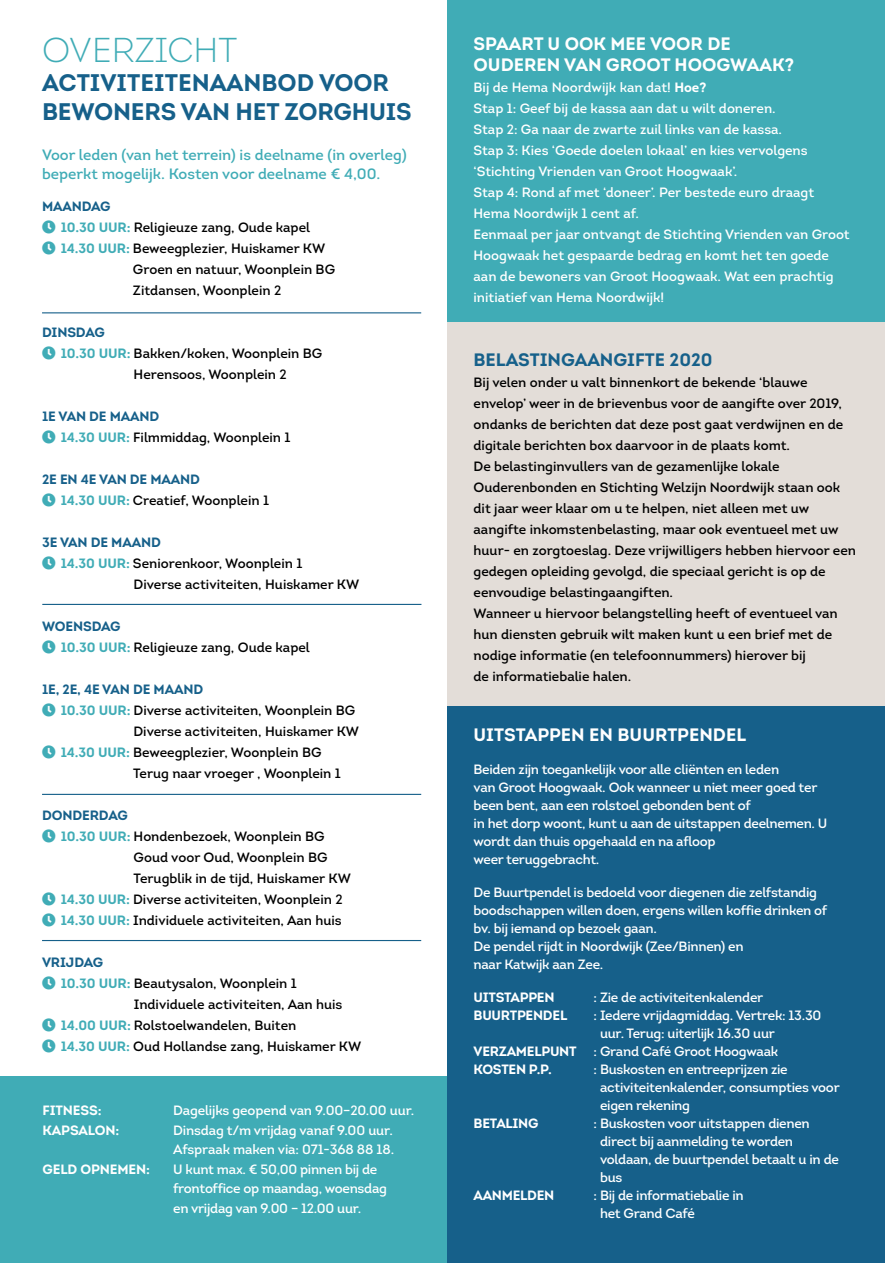
<style>
.page{position:relative;width:885px;height:1263px;background:#fff}
.page>*{position:absolute;margin:0;border:0;box-sizing:border-box;transform-origin:0 0}
.t1{font:300 34.5px "Intro";color:#40acb6}
.t2{font:24px/28.8px "Intro Bold Caps";letter-spacing:-.01em;color:#16608a}
.t3{font:18px/21.6px "Intro Bold Caps";color:#fff}
.t4{font:18px "Intro Bold Caps";color:#16608a}
.t5{font:15px/19.5px "Intro";color:#40acb6}
.t6{font:13.5px/21px "Intro";color:#000}
.t7{font:13.5px/18px "Intro";letter-spacing:-.02em;color:#fff}
.t8{font:13.5px/21px "Intro";color:#fff}
.t9{font:13.5px "Intro Bold Caps";letter-spacing:-.01em;color:#16608a}
.t10{font:700 13.5px "Intro";letter-spacing:-.02em;color:#fff}
.t11{font:13.5px "Intro Bold Caps";letter-spacing:-.01em;color:#fff}
.s1{font-family:"Intro Bold Caps";color:#40acb6}
.s2{font-weight:700}
</style>
<div class="page">
<div style="left:0;top:1076px;width:447px;height:187px;background:#40acb6"></div>
<hr style="left:42px;top:312px;width:379px;height:1px;background:#16608a">
<hr style="left:42px;top:604px;width:379px;height:1px;background:#16608a">
<hr style="left:42px;top:794px;width:379px;height:1px;background:#16608a">
<hr style="left:42px;top:940px;width:379px;height:1px;background:#16608a">
<div style="left:447px;top:706px;width:437px;height:557px;background:#16608a"></div>
<div style="left:447px;top:319px;width:437px;height:387px;background:#e3ddd8"></div>
<div style="left:447px;top:0;width:437px;height:321px;background:#40acb6"></div>
<h1 class="t1" style="left:42px;top:29px;width:197px">OVERZICHT</h1>
<h2 class="t2" style="left:42px;top:68px;width:371px">ACTIVITEITENAANBOD VOOR<br>BEWONERS VAN HET ZORGHUIS</h2>
<p class="t5" style="left:42px;top:145px;width:366px">Voor leden (van het terrein) is deelname (in overleg) beperkt mogelijk. Kosten voor deelname € 4,00.</p>
<p class="t9" style="left:42px;top:197px;width:70px">MAANDAG</p>
<p class="t6" style="left:61px;top:216px;width:251px"><span class="s1">10.30 UUR:</span> Religieuze zang, Oude kapel</p>
<p class="t6" style="left:61px;top:237px;width:266px"><span class="s1">14.30 UUR:</span> Beweegplezier, Huiskamer KW</p>
<p class="t6" style="left:133px;top:258px;width:204px">Groen en natuur, Woonplein BG</p>
<p class="t6" style="left:133px;top:279px;width:150px">Zitdansen, Woonplein 2</p>
<p class="t9" style="left:42px;top:323px;width:64px">DINSDAG</p>
<p class="t6" style="left:134px;top:342px;width:190px;text-indent:-73px"><span class="s1">10.30 UUR:</span> Bakken/koken, Woonplein BG<br>Herensoos, Woonplein 2</p>
<p class="t9" style="left:42px;top:407px;width:119px">1E VAN DE MAAND</p>
<p class="t6" style="left:61px;top:426px;width:231px"><span class="s1">14.30 UUR:</span> Filmmiddag, Woonplein 1</p>
<p class="t9" style="left:42px;top:470px;width:159px">2E EN 4E VAN DE MAAND</p>
<p class="t6" style="left:61px;top:489px;width:210px"><span class="s1">14.30 UUR:</span> Creatief, Woonplein 1</p>
<p class="t9" style="left:42px;top:533px;width:120px">3E VAN DE MAAND</p>
<p class="t6" style="left:134px;top:552px;width:227px;text-indent:-73px"><span class="s1">14.30 UUR:</span> Seniorenkoor, Woonplein 1<br>Diverse activiteiten, Huiskamer KW</p>
<p class="t9" style="left:42px;top:617px;width:80px">WOENSDAG</p>
<p class="t6" style="left:61px;top:636px;width:250px"><span class="s1">10.30 UUR:</span> Religieuze zang, Oude kapel</p>
<p class="t9" style="left:42px;top:680px;width:163px">1E, 2E, 4E VAN DE MAAND</p>
<p class="t6" style="left:61px;top:699px;width:296px"><span class="s1">10.30 UUR:</span> Diverse activiteiten, Woonplein BG</p>
<p class="t6" style="left:133px;top:720px;width:227px">Diverse activiteiten, Huiskamer KW</p>
<p class="t6" style="left:61px;top:741px;width:262px"><span class="s1">14.30 UUR:</span> Beweegplezier, Woonplein BG</p>
<p class="t6" style="left:133px;top:762px;width:209px">Terug naar vroeger , Woonplein 1</p>
<p class="t9" style="left:42px;top:806px;width:87px">DONDERDAG</p>
<p class="t6" style="left:61px;top:825px;width:265px"><span class="s1">10.30 UUR:</span> Hondenbezoek, Woonplein BG</p>
<p class="t6" style="left:134px;top:846px;width:195px">Goud voor Oud, Woonplein BG</p>
<p class="t6" style="left:134px;top:867px;width:219px">Terugblik in de tijd, Huiskamer KW</p>
<p class="t6" style="left:61px;top:888px;width:283px"><span class="s1">14.30 UUR:</span> Diverse activiteiten, Woonplein 2</p>
<p class="t6" style="left:61px;top:909px;width:282px"><span class="s1">14.30 UUR:</span> Individuele activiteiten, Aan huis</p>
<p class="t9" style="left:42px;top:953px;width:63px">VRIJDAG</p>
<p class="t6" style="left:61px;top:972px;width:237px"><span class="s1">10.30 UUR:</span> Beautysalon, Woonplein 1</p>
<p class="t6" style="left:134px;top:993px;width:210px">Individuele activiteiten, Aan huis</p>
<p class="t6" style="left:61px;top:1014px;width:237px"><span class="s1">14.00 UUR:</span> Rolstoelwandelen, Buiten</p>
<p class="t6" style="left:61px;top:1035px;width:302px"><span class="s1">14.30 UUR:</span> Oud Hollandse zang, Huiskamer KW</p>
<p class="t11" style="left:43px;top:1102px;width:61px">FITNESS:</p>
<p class="t7" style="left:173px;top:1101px;width:243px">Dagelijks geopend van 9.00–20.00 uur.</p>
<p class="t11" style="left:43px;top:1121px;width:78px">KAPSALON:</p>
<p class="t7" style="left:173px;top:1120px;width:222px;line-height:19.5px">Dinsdag t/m vrijdag vanaf 9.00 uur.<br>Afspraak maken via: 071-368 88 18.</p>
<p class="t11" style="left:43px;top:1160px;width:109px">GELD OPNEMEN:</p>
<p class="t7" style="left:173px;top:1159px;width:215px;line-height:19.5px">U kunt max. € 50,00 pinnen bij de frontoffice op maandag, woensdag en vrijdag van 9.00 – 12.00 uur.</p>
<h3 class="t3" style="left:473px;top:32px;width:322px">SPAART U OOK MEE VOOR DE<br>OUDEREN VAN GROOT HOOGWAAK?</h3>
<p class="t8" style="left:473px;top:77px;width:377px">Bij de Hema Noordwijk kan dat! <span class="s2">Hoe?<br></span>Stap 1: Geef bij de kassa aan dat u wilt doneren.<br>Stap 2: Ga naar de zwarte zuil links van de kassa.<br>Stap 3: Kies ‘Goede doelen lokaal’ en kies vervolgens ‘Stichting Vrienden van Groot Hoogwaak’.<br>Stap 4: Rond af met ‘doneer’. Per bestede euro draagt Hema Noordwijk 1 cent af.<br>Eenmaal per jaar ontvangt de Stichting Vrienden van Groot Hoogwaak het gespaarde bedrag en komt het ten goede aan de bewoners van Groot Hoogwaak. Wat een prachtig initiatief van Hema Noordwijk!</p>
<h3 class="t4" style="left:473px;top:348px;width:241px">BELASTINGAANGIFTE 2020</h3>
<p class="t6" style="left:473px;top:372px;width:384px">Bij velen onder u valt binnenkort de bekende ‘blauwe envelop’ weer in de brievenbus voor de aangifte over 2019, ondanks de berichten dat deze post gaat verdwijnen en de digitale berichten box daarvoor in de plaats komt.<br>De belastinginvullers van de gezamenlijke lokale Ouderenbonden en Stichting Welzijn Noordwijk staan ook dit jaar weer klaar om u te helpen, niet alleen met uw aangifte inkomstenbelasting, maar ook eventueel met uw huur- en zorgtoeslag. Deze vrijwilligers hebben hiervoor een gedegen opleiding gevolgd, die speciaal gericht is op de eenvoudige belastingaangiften.<br>Wanneer u hiervoor belangstelling heeft of eventueel van hun diensten gebruik wilt maken kunt u een brief met de nodige informatie (en telefoonnummers) hierover bij<br>de informatiebalie halen.</p>
<h3 class="t3" style="left:473px;top:723px;width:274px">UITSTAPPEN EN BUURTPENDEL</h3>
<p class="t7" style="left:473px;top:760px;width:355px">Beiden zijn toegankelijk voor alle cliënten en leden<br>van Groot Hoogwaak. Ook wanneer u niet meer goed ter been bent, aan een rolstoel gebonden bent of<br>in het dorp woont, kunt u aan de uitstappen deelnemen. U wordt dan thuis opgehaald en na afloop<br>weer teruggebracht.</p>
<p class="t7" style="left:473px;top:883px;width:355px">De Buurtpendel is bedoeld voor diegenen die zelfstandig boodschappen willen doen, ergens willen koffie drinken of bv. bij iemand op bezoek gaan.<br>De pendel rijdt in Noordwijk (Zee/Binnen) en<br>naar Katwijk aan Zee.</p>
<p class="t10" style="left:473px;top:988px;width:82px">UITSTAPPEN</p>
<p class="t7" style="left:593px;top:988px;width:171px">: Zie de activiteitenkalender</p>
<p class="t10" style="left:473px;top:1006px;width:95px">BUURTPENDEL</p>
<p class="t7" style="left:600px;top:1006px;width:223px;text-indent:-6px">: Iedere vrijdagmiddag. Vertrek: 13.30 uur. Terug: uiterlijk 16.30 uur</p>
<p class="t10" style="left:473px;top:1042px;width:105px">VERZAMELPUNT</p>
<p class="t7" style="left:593px;top:1042px;width:186px">: Grand Café Groot Hoogwaak</p>
<p class="t10" style="left:473px;top:1060px;width:80px">KOSTEN P.P.</p>
<p class="t7" style="left:600px;top:1060px;width:241px;text-indent:-6px">: Buskosten en entreeprijzen zie activiteitenkalender, consumpties voor eigen rekening</p>
<p class="t10" style="left:473px;top:1114px;width:66px">BETALING</p>
<p class="t7" style="left:600px;top:1114px;width:240px;text-indent:-6px">: Buskosten voor uitstappen dienen direct bij aanmelding te worden voldaan, de buurtpendel betaalt u in de bus</p>
<p class="t10" style="left:473px;top:1186px;width:82px">AANMELDEN</p>
<p class="t7" style="left:600px;top:1186px;width:145px;text-indent:-6px">: Bij de informatiebalie in het Grand Café</p>
</div>
